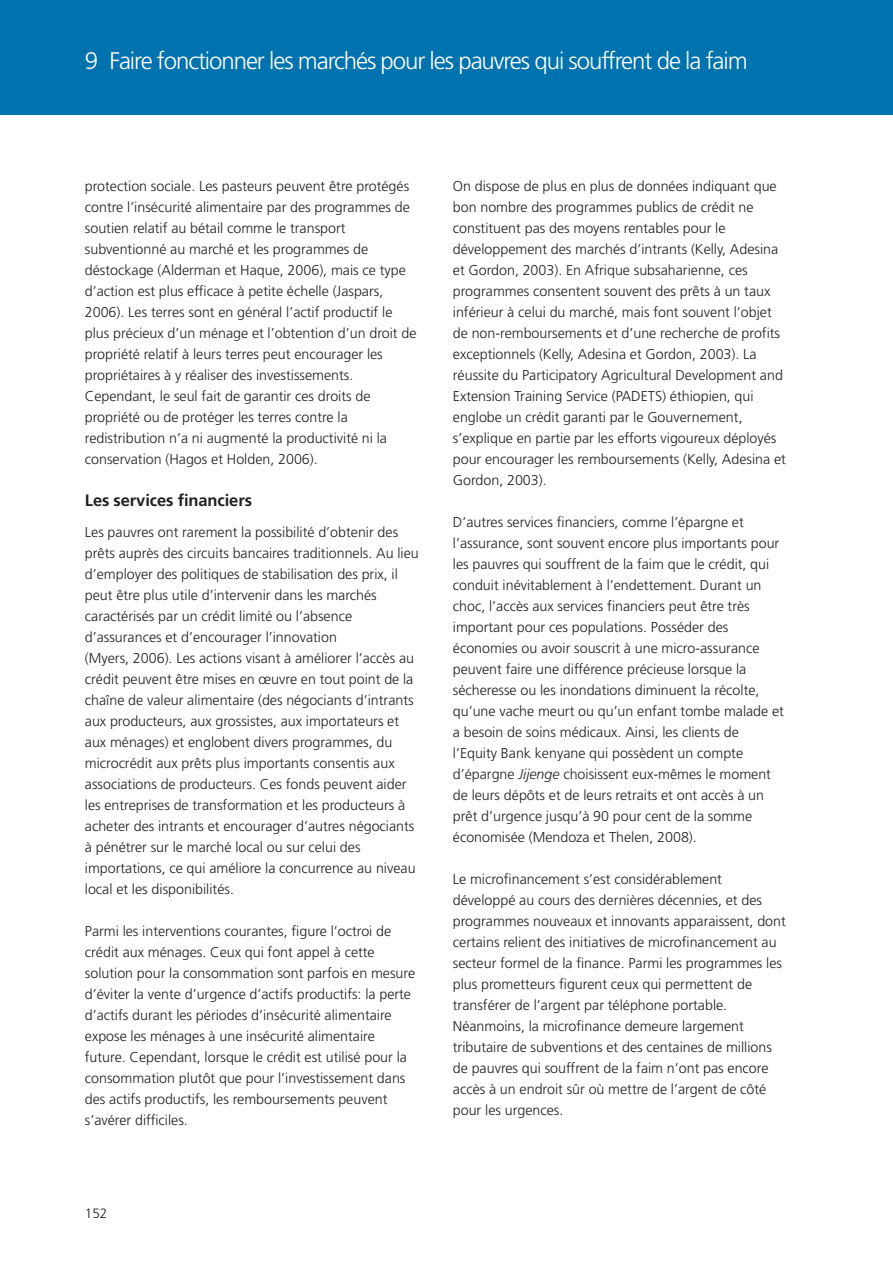
<style>
.page{position:relative;width:893px;height:1263px;background:#fff}
.page>*{position:absolute;margin:0;border:0;box-sizing:border-box;transform-origin:0 0}
.t1{font:300 24px "Frutiger";letter-spacing:-.045em;color:#fff}
.t2{font:700 16.5px "Frutiger";letter-spacing:-.005em;color:#231f20}
.t3{font:300 14.25px/21px "Frutiger";color:#231f20}
.t4{font:300 13.5px "Frutiger";color:#231f20}
.s1{font-style:italic}
</style>
<div class="page">
<div style="left:0;top:0;width:892px;height:115px;background:#0072ae"></div>
<h1 class="t1" style="left:85px;top:51px;width:664px">9 Faire fonctionner les marchés pour les pauvres qui souffrent de la faim</h1>
<p class="t3" style="left:85px;top:176px;width:333px">protection sociale. Les pasteurs peuvent être protégés contre l’insécurité alimentaire par des programmes de soutien relatif au bétail comme le transport subventionné au marché et les programmes de déstockage (Alderman et Haque, 2006), mais ce type d’action est plus efficace à petite échelle (Jaspars, 2006). Les terres sont en général l’actif productif le plus précieux d’un ménage et l’obtention d’un droit de propriété relatif à leurs terres peut encourager les propriétaires à y réaliser des investissements.<br>Cependant, le seul fait de garantir ces droits de propriété ou de protéger les terres contre la redistribution n’a ni augmenté la productivité ni la conservation (Hagos et Holden, 2006).</p>
<p class="t2" style="left:85px;top:493px;width:169px">Les services financiers</p>
<p class="t3" style="left:85px;top:523px;width:335px">Les pauvres ont rarement la possibilité d’obtenir des prêts auprès des circuits bancaires traditionnels. Au lieu d’employer des politiques de stabilisation des prix, il peut être plus utile d’intervenir dans les marchés caractérisés par un crédit limité ou l’absence d’assurances et d’encourager l’innovation<br>(Myers, 2006). Les actions visant à améliorer l’accès au crédit peuvent être mises en œuvre en tout point de la chaîne de valeur alimentaire (des négociants d’intrants aux producteurs, aux grossistes, aux importateurs et aux ménages) et englobent divers programmes, du microcrédit aux prêts plus importants consentis aux associations de producteurs. Ces fonds peuvent aider les entreprises de transformation et les producteurs à acheter des intrants et encourager d’autres négociants à pénétrer sur le marché local ou sur celui des importations, ce qui améliore la concurrence au niveau local et les disponibilités.</p>
<p class="t3" style="left:85px;top:922px;width:332px">Parmi les interventions courantes, figure l’octroi de crédit aux ménages. Ceux qui font appel à cette solution pour la consommation sont parfois en mesure d’éviter la vente d’urgence d’actifs productifs: la perte d’actifs durant les périodes d’insécurité alimentaire expose les ménages à une insécurité alimentaire future. Cependant, lorsque le crédit est utilisé pour la consommation plutôt que pour l’investissement dans des actifs productifs, les remboursements peuvent s’avérer difficiles.</p>
<p class="t4" style="left:85px;top:1208px;width:24px">152</p>
<p class="t3" style="left:453px;top:176px;width:334px">On dispose de plus en plus de données indiquant que bon nombre des programmes publics de crédit ne constituent pas des moyens rentables pour le développement des marchés d’intrants (Kelly, Adesina et Gordon, 2003). En Afrique subsaharienne, ces programmes consentent souvent des prêts à un taux inférieur à celui du marché, mais font souvent l’objet de non-remboursements et d’une recherche de profits exceptionnels (Kelly, Adesina et Gordon, 2003). La réussite du Participatory Agricultural Development and Extension Training Service (PADETS) éthiopien, qui englobe un crédit garanti par le Gouvernement, s’explique en partie par les efforts vigoureux déployés pour encourager les remboursements (Kelly, Adesina et Gordon, 2003).</p>
<p class="t3" style="left:453px;top:512px;width:332px">D’autres services financiers, comme l’épargne et l’assurance, sont souvent encore plus importants pour les pauvres qui souffrent de la faim que le crédit, qui conduit inévitablement à l’endettement. Durant un choc, l’accès aux services financiers peut être très important pour ces populations. Posséder des économies ou avoir souscrit à une micro-assurance peuvent faire une différence précieuse lorsque la sécheresse ou les inondations diminuent la récolte, qu’une vache meurt ou qu’un enfant tombe malade et a besoin de soins médicaux. Ainsi, les clients de l’Equity Bank kenyane qui possèdent un compte d’épargne <span class="s1">Jijenge</span> choisissent eux-mêmes le moment de leurs dépôts et de leurs retraits et ont accès à un prêt d’urgence jusqu’à 90 pour cent de la somme économisée (Mendoza et Thelen, 2008).</p>
<p class="t3" style="left:453px;top:869px;width:334px">Le microfinancement s’est considérablement développé au cours des dernières décennies, et des programmes nouveaux et innovants apparaissent, dont certains relient des initiatives de microfinancement au secteur formel de la finance. Parmi les programmes les plus prometteurs figurent ceux qui permettent de transférer de l’argent par téléphone portable.<br>Néanmoins, la microfinance demeure largement tributaire de subventions et des centaines de millions de pauvres qui souffrent de la faim n’ont pas encore accès à un endroit sûr où mettre de l’argent de côté pour les urgences.</p>
</div>
